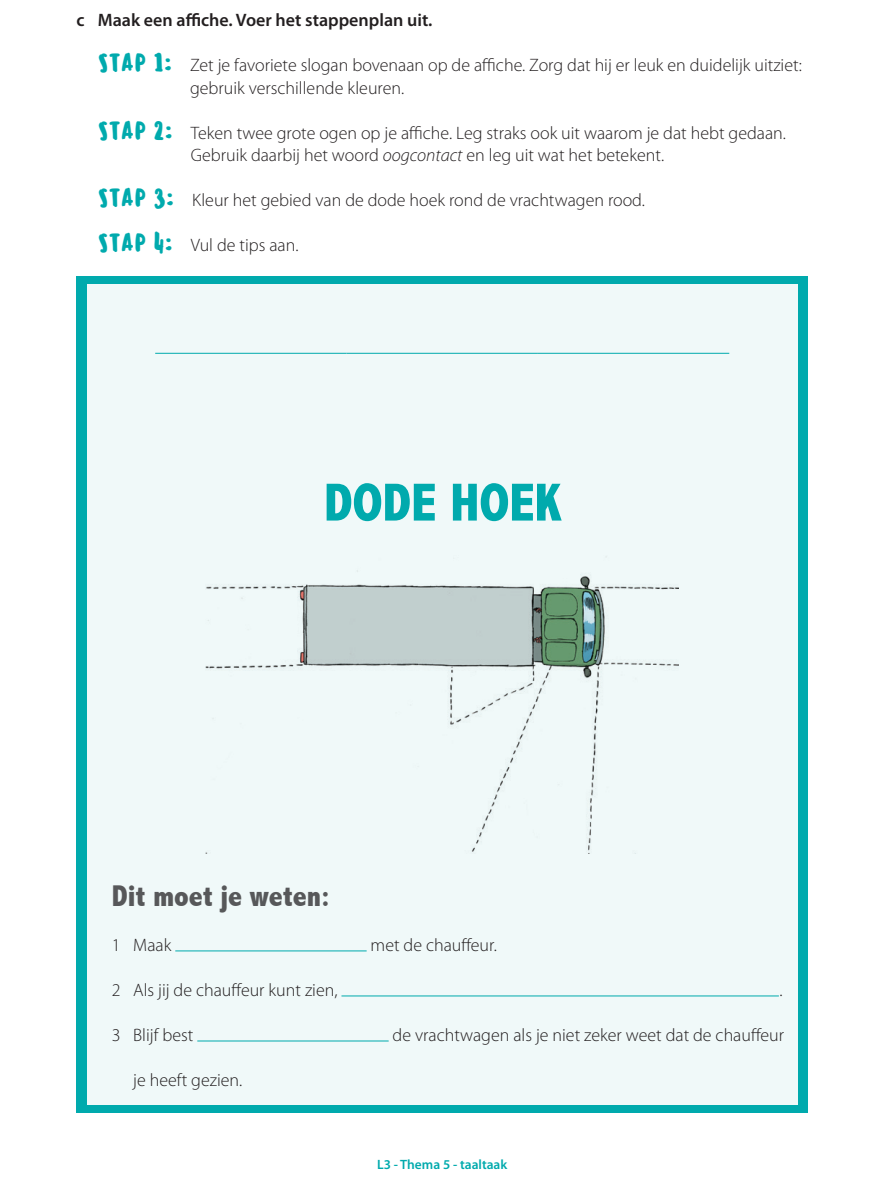
<style>
.page{position:relative;width:893px;height:1200px;background:#fff}
.page>*{position:absolute;margin:0;border:0;box-sizing:border-box;transform-origin:0 0}
.Body_12{font:800 condensed 54px "Abadi";color:#00aaad}
.Body_12_ind10{font:800 condensed 30px "Abadi";color:#57585a}
.Body_12-2{font:300 18px/22.5px "Myriad Pro";color:#231f20}
.Body_12_Schrijflijn{font:300 18px "Myriad Pro";color:#231f20}
.Opdracht_abc_W{font:600 18px "Myriad Pro";color:#231f20}
.t1{font:600 13.5px "Myriad Pro";color:#00aaad}
.s1{font-family:"Sensei";font-weight:500;font-size:24px;color:#00aaad}
.s2{font-style:italic}
</style>
<div class="page">
<div style="left:77px;top:276px;width:731px;height:836px;background:#00aaad"></div>
<div style="left:87px;top:284px;width:710px;height:820px;background:#f0f9f9"></div>
<hr style="left:155px;top:353px;width:192px;height:1px;background:#00aaad">
<hr style="left:347px;top:353px;width:191px;height:1px;background:#00aaad">
<hr style="left:538px;top:353px;width:191px;height:1px;background:#00aaad">
<img style="left:206px;top:556px;width:472px;height:297px">
<hr style="left:175px;top:950px;width:192px;height:1px;background:#00aaad">
<hr style="left:341px;top:995px;width:438px;height:1px;background:#00aaad">
<hr style="left:197px;top:1040px;width:192px;height:1px;background:#00aaad">
<p class="Opdracht_abc_W" style="left:77px;top:10px;width:357px">c Maak een affiche. Voer het stappenplan uit.</p>
<p class="Body_12-2" style="left:190px;top:54px;width:613px;text-indent:-92px"><span class="s1">STAP 1:</span> Zet je favoriete slogan bovenaan op de affiche. Zorg dat hij er leuk en duidelijk uitziet: gebruik verschillende kleuren.</p>
<p class="Body_12-2" style="left:191px;top:122px;width:597px;text-indent:-93px"><span class="s1">STAP 2:</span> Teken twee grote ogen op je affiche. Leg straks ook uit waarom je dat hebt gedaan.<br>Gebruik daarbij het woord <span class="s2">oogcontact</span> en leg uit wat het betekent.</p>
<p class="Body_12-2" style="left:98px;top:189px;width:549px"><span class="s1">STAP 3:</span> Kleur het gebied van de dode hoek rond de vrachtwagen rood.</p>
<p class="Body_12-2" style="left:98px;top:234px;width:202px"><span class="s1">STAP 4:</span> Vul de tips aan.</p>
<p class="Body_12" style="left:324px;top:471px;width:238px">DODE HOEK</p>
<p class="Body_12_ind10" style="left:112px;top:878px;width:219px">Dit moet je weten:</p>
<p class="Body_12_Schrijflijn" style="left:112px;top:935px;width:61px">1 Maak</p>
<p class="Body_12_Schrijflijn" style="left:371px;top:935px;width:128px">met de chauffeur.</p>
<p class="Body_12_Schrijflijn" style="left:112px;top:980px;width:227px">2 Als jij de chauffeur kunt zien,</p>
<p class="Body_12_Schrijflijn" style="left:780px;top:980px;width:5px">.</p>
<p class="Body_12_Schrijflijn" style="left:112px;top:1025px;width:83px">3 Blijf best</p>
<p class="Body_12_Schrijflijn" style="left:393px;top:1025px;width:393px">de vrachtwagen als je niet zeker weet dat de chauffeur</p>
<p class="Body_12_Schrijflijn" style="left:133px;top:1070px;width:111px">je heeft gezien.</p>
<p class="t1" style="left:377px;top:1156px;width:132px">L3 - Thema 5 - taaltaak</p>
</div>
